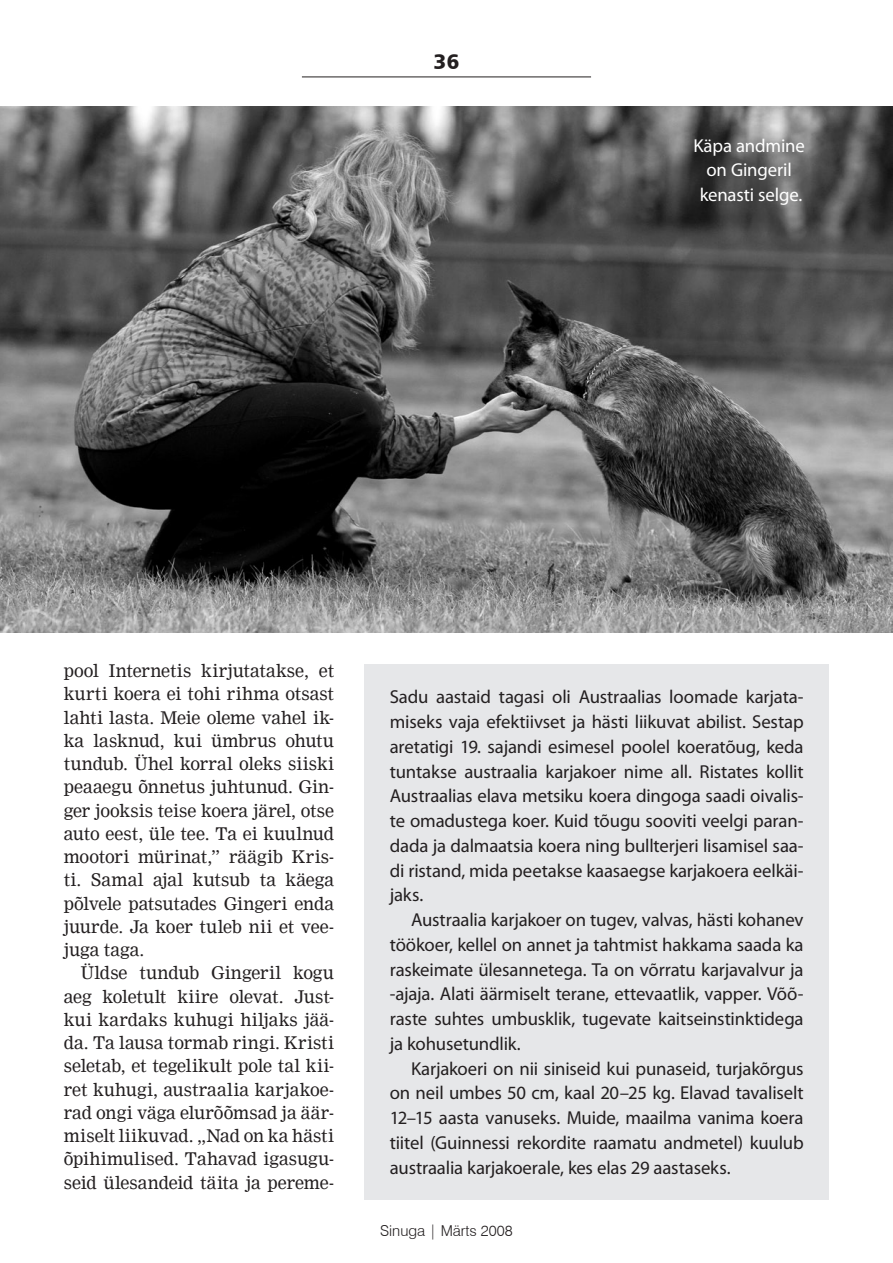
<style>
.page{position:relative;width:893px;height:1263px;background:#fff}
.page>*{position:absolute;margin:0;border:0;box-sizing:border-box;transform-origin:0 0}
.t1{font:21px "Humanist 777 BT Black B";color:#231f20}
.t2{font:18.75px/24.8px "Myriad Pro";letter-spacing:-.01em;color:#231f20;text-align:justify}
.t3{font:18.75px/24.8px "Myriad Pro";letter-spacing:-.005em;color:#fff;text-align:center}
.t4{font:17.25px/23.2px "Nimrod LE";color:#231f20;text-align:justify}
.t5{font:300 15px "Swiss 721 BT";color:#231f20}
</style>
<div class="page">
<hr style="left:302px;top:77px;width:289px;height:1px;background:#231f20">
<div style="left:364px;top:664px;width:465px;height:535px;background:#e6e7e9"></div>
<img style="left:0;top:106px;width:893px;height:526px">
<p class="t1" style="left:434px;top:48px;width:27px">36</p>
<p class="t3" style="left:693px;top:133px;width:113px">Käpa andmine on Gingeril kenasti selge.</p>
<p class="t4" style="left:64px;top:659px;width:272px">pool Internetis kirjutatakse, et kurti koera ei tohi rihma otsast lahti lasta. Meie oleme vahel ik&shy;ka lasknud, kui ümbrus ohutu tundub. Ühel korral oleks siiski peaaegu õnnetus juhtunud. Gin&shy;ger jooksis teise koera järel, otse auto eest, üle tee. Ta ei kuulnud mootori mürinat,” räägib Kris&shy;ti. Samal ajal kutsub ta käega põlvele patsutades Gingeri enda juurde. Ja koer tuleb nii et vee&shy;juga taga.</p>
<p class="t4" style="left:64px;top:961px;width:272px;text-indent:17px">Üldse tundub Gingeril kogu aeg koletult kiire olevat. Just&shy;kui kardaks kuhugi hiljaks jää&shy;da. Ta lausa tormab ringi. Kristi seletab, et tegelikult pole tal kii&shy;ret kuhugi, austraalia karjakoe&shy;rad ongi väga elurõõmsad ja äär&shy;miselt liikuvad. „Nad on ka hästi õpihimulised. Tahavad igasugu&shy;seid ülesandeid täita ja pereme-</p>
<p class="t2" style="left:390px;top:684px;width:415px">Sadu aastaid tagasi oli Austraalias loomade karjata&shy;miseks vaja efektiivset ja hästi liikuvat abilist. Sestap aretatigi 19. sajandi esimesel poolel koeratõug, keda tuntakse austraalia karjakoer nime all. Ristates kollit Austraalias elava metsiku koera dingoga saadi oivalis&shy;te omadustega koer. Kuid tõugu sooviti veelgi paran&shy;dada ja dalmaatsia koera ning bullterjeri lisamisel saa&shy;di ristand, mida peetakse kaasaegse karjakoera eelkäi&shy;jaks.</p>
<p class="t2" style="left:390px;top:907px;width:415px;text-indent:21px">Austraalia karjakoer on tugev, valvas, hästi kohanev töökoer, kellel on annet ja tahtmist hakkama saada ka raskeimate ülesannetega. Ta on võrratu karjavalvur ja -ajaja. Alati äärmiselt terane, ettevaatlik, vapper. Võõ&shy;raste suhtes umbusklik, tugevate kaitseinstinktidega ja kohusetundlik.</p>
<p class="t2" style="left:390px;top:1056px;width:415px;text-indent:21px">Karjakoeri on nii siniseid kui punaseid, turjakõrgus on neil umbes 50 cm, kaal 20–25 kg. Elavad tavaliselt 12–15 aasta vanuseks. Muide, maailma vanima koera tiitel (Guinnessi rekordite raamatu andmetel) kuulub austraalia karjakoerale, kes elas 29 aastaseks.</p>
<p class="t5" style="left:380px;top:1222px;width:134px">Sinuga | Märts 2008</p>
</div>
